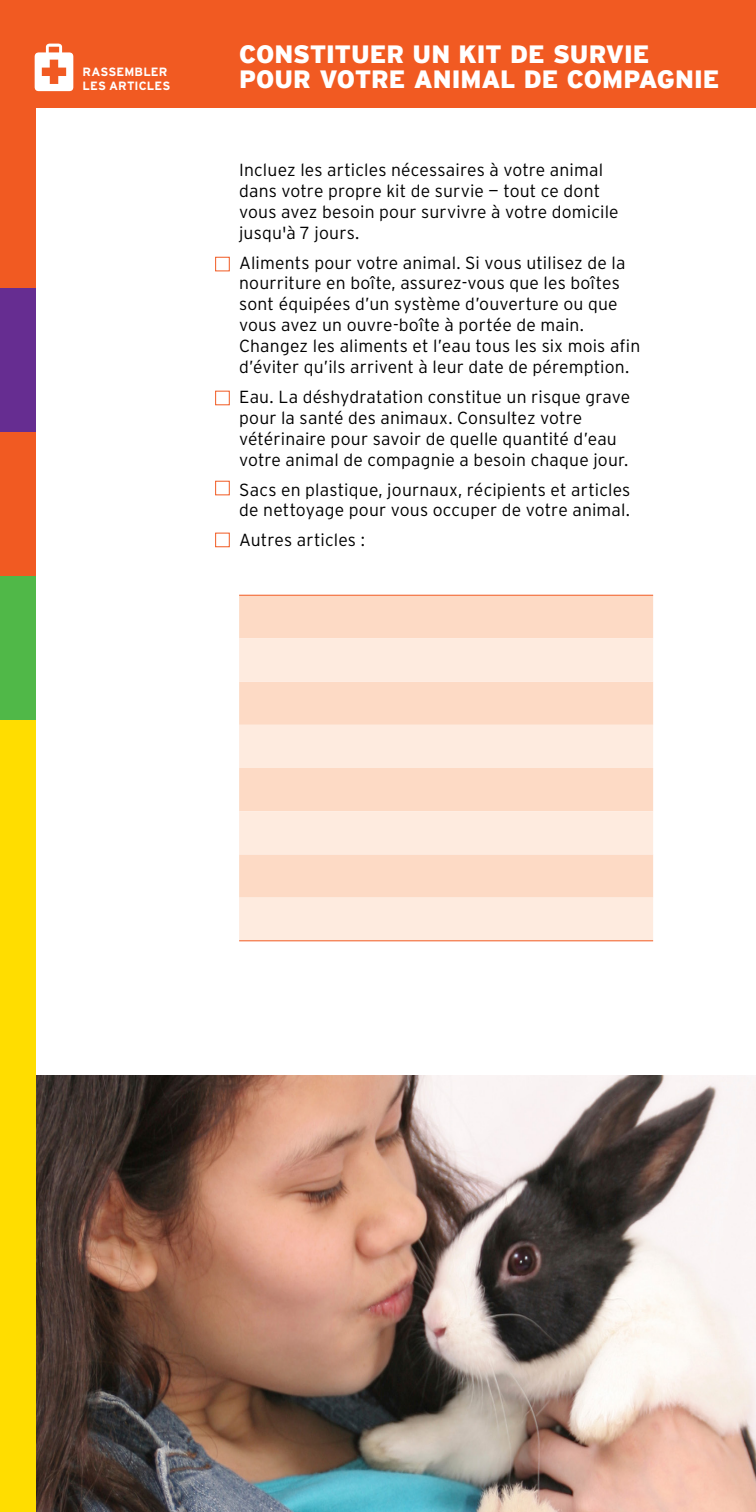
<style>
.page{position:relative;width:756px;height:1512px;background:#fff}
.page>*{position:absolute;margin:0;border:0;box-sizing:border-box;transform-origin:0 0}
.t1{font:900 25px/25px "Interstate";letter-spacing:-.005em;color:#fff}
.t2{font:300 17.6px/21px "Interstate";letter-spacing:.01em;color:#000}
.t3{font:700 12px "Interstate";letter-spacing:.01em;color:#fff}
</style>
<div class="page">
<img style="left:36px;top:1076px;width:720px;height:436px">
<div style="left:0;top:0;width:756px;height:108px;background:#f15a22"></div>
<div style="left:0;top:0;width:36px;height:315px;background:#f15a22"></div>
<div style="left:0;top:687px;width:36px;height:825px;background:#fd0"></div>
<div style="left:0;top:288px;width:36px;height:144px;background:#662d91"></div>
<div style="left:0;top:576px;width:36px;height:144px;background:#50b848"></div>
<div style="left:0;top:432px;width:36px;height:144px;background:#f15a22"></div>
<hr style="left:755px;top:106px;width:1px;height:470px;background:#a7a9ac">
<div style="left:215px;top:257px;width:15px;height:14px;border:1px solid #f15a22"></div>
<div style="left:215px;top:391px;width:15px;height:14px;border:1px solid #f15a22"></div>
<div style="left:215px;top:481px;width:15px;height:14px;border:1px solid #f15a22"></div>
<div style="left:215px;top:533px;width:15px;height:14px;border:1px solid #f15a22"></div>
<svg style="left:35px;top:44px;width:38px;height:47px"></svg>
<div style="left:239px;top:596px;width:414px;height:42px;background:#fddac5"></div>
<svg style="left:239px;top:638px;width:414px;height:302px;background:#fde3d4"></svg>
<hr style="left:239px;top:595px;width:414px;height:1px;background:#f15a22">
<hr style="left:239px;top:940px;width:414px;height:1px;background:#f15a22">
<p class="t3" style="left:83px;top:65px;width:86px">RASSEMBLER</p>
<p class="t3" style="left:83px;top:79px;width:89px">LES ARTICLES</p>
<p class="t1" style="left:239px;top:42px;width:482px">CONSTITUER UN KIT DE SURVIE<br>POUR VOTRE ANIMAL DE COMPAGNIE</p>
<p class="t2" style="left:239px;top:159px;width:381px">Incluez les articles nécessaires à votre animal dans votre propre kit de survie — tout ce dont vous avez besoin pour survivre à votre domicile jusqu'à 7 jours.</p>
<p class="t2" style="left:239px;top:252px;width:403px">Aliments pour votre animal. Si vous utilisez de la nourriture en boîte, assurez-vous que les boîtes sont équipées d’un système d’ouverture ou que vous avez un ouvre-boîte à portée de main.<br>Changez les aliments et l’eau tous les six mois afin d’éviter qu’ils arrivent à leur date de péremption.</p>
<p class="t2" style="left:239px;top:386px;width:393px">Eau. La déshydratation constitue un risque grave pour la santé des animaux. Consultez votre vétérinaire pour savoir de quelle quantité d’eau votre animal de compagnie a besoin chaque jour.</p>
<p class="t2" style="left:239px;top:479px;width:393px">Sacs en plastique, journaux, récipients et articles de nettoyage pour vous occuper de votre animal.</p>
<p class="t2" style="left:239px;top:530px;width:127px">Autres articles :</p>
</div>
